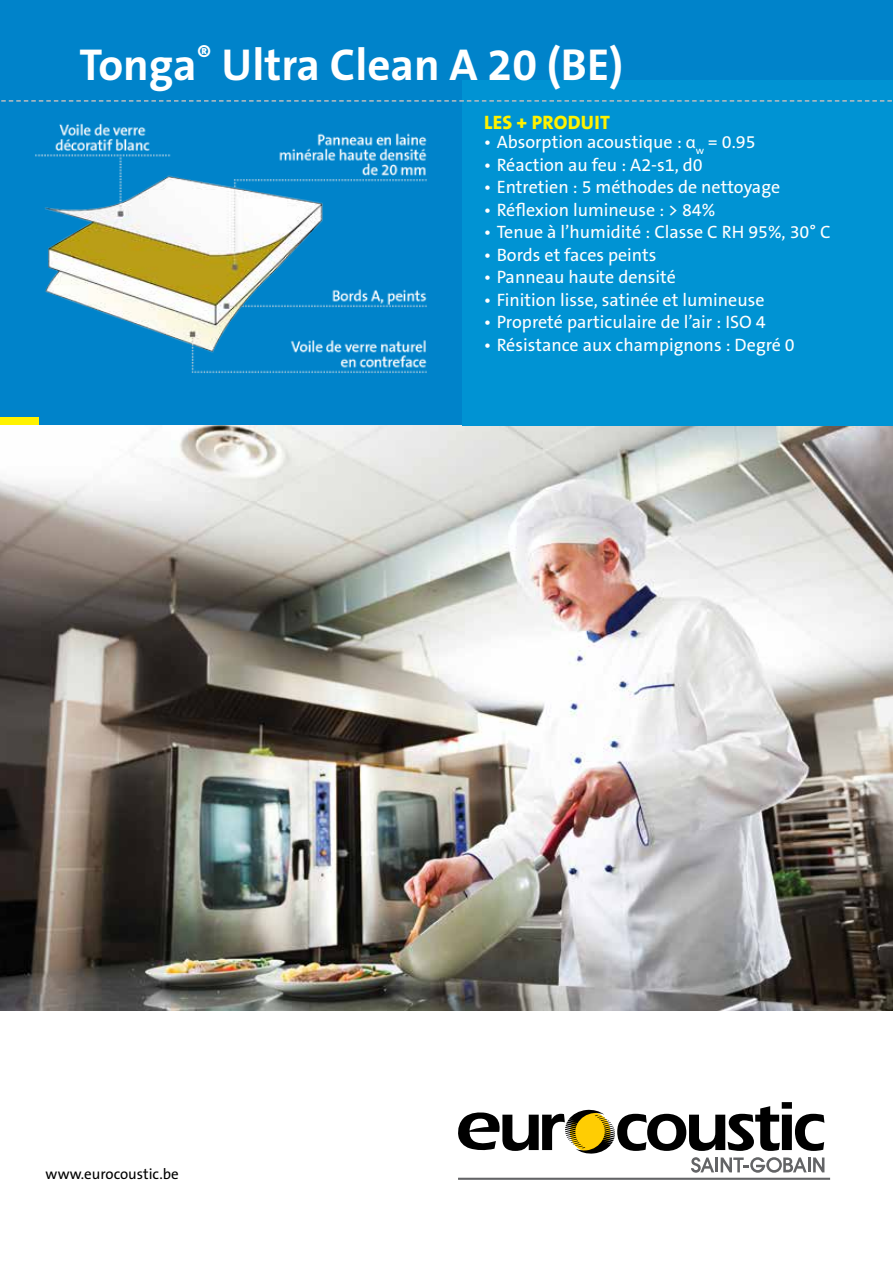
<style>
.page{position:relative;width:893px;height:1263px;background:#fff}
.page>*{position:absolute;margin:0;border:0;box-sizing:border-box;transform-origin:0 0}
.t1{font:700 45px "The Sans B W7";color:#fff}
.t2{font:800 19.5px "The Sans B W8";letter-spacing:.015em;color:#fff200}
.t3{font:18px "The Sans B W5 Plain";color:#fff}
.t4{font:15px "The Sans B W5 Plain";color:#000}
.s1{font-family:"Myriad Pro"}
</style>
<div class="page">
<div style="left:0;top:0;width:893px;height:425px;background:#0083ca"></div>
<div style="left:0;top:417px;width:39px;height:8px;background:#fff200"></div>
<img style="left:0;top:425px;width:893px;height:585px">
<div style="left:462px;top:80px;width:431px;height:345px;background:#0093d3"></div>
<svg style="left:1px;top:100px;width:891px;height:2px"></svg>
<img style="left:35px;top:123px;width:392px;height:251px">
<hr style="left:458px;top:1178px;width:372px;height:2px;background:#636466">
<svg style="left:458px;top:1102px;width:366px;height:71px"></svg>
<h1 class="t1" style="left:79px;top:36px;width:545px">Tonga<sup>®</sup> Ultra Clean A 20 (BE)</h1>
<p class="t2" style="left:484px;top:110px;width:128px">LES + PRODUIT</p>
<p class="t3" style="left:484px;top:131px;width:273px">• Absorption acoustique : <span class="s1">α</span><sub>w</sub> = 0.95</p>
<p class="t3" style="left:484px;top:153px;width:220px">• Réaction au feu : A2-s1, d0</p>
<p class="t3" style="left:484px;top:176px;width:298px">• Entretien : 5 méthodes de nettoyage</p>
<p class="t3" style="left:484px;top:198px;width:233px">• Réflexion lumineuse : &gt; 84%</p>
<p class="t3" style="left:484px;top:221px;width:348px">• Tenue à l’humidité : Classe C RH 95%, 30° C</p>
<p class="t3" style="left:484px;top:243px;width:174px">• Bords et faces peints</p>
<p class="t3" style="left:484px;top:266px;width:194px">• Panneau haute densité</p>
<p class="t3" style="left:484px;top:288px;width:282px">• Finition lisse, satinée et lumineuse</p>
<p class="t3" style="left:484px;top:311px;width:283px">• Propreté particulaire de l’air : ISO 4</p>
<p class="t3" style="left:484px;top:333px;width:312px">• Résistance aux champignons : Degré 0</p>
<p class="t4" style="left:46px;top:1165px;width:135px">www.eurocoustic.be</p>
</div>
